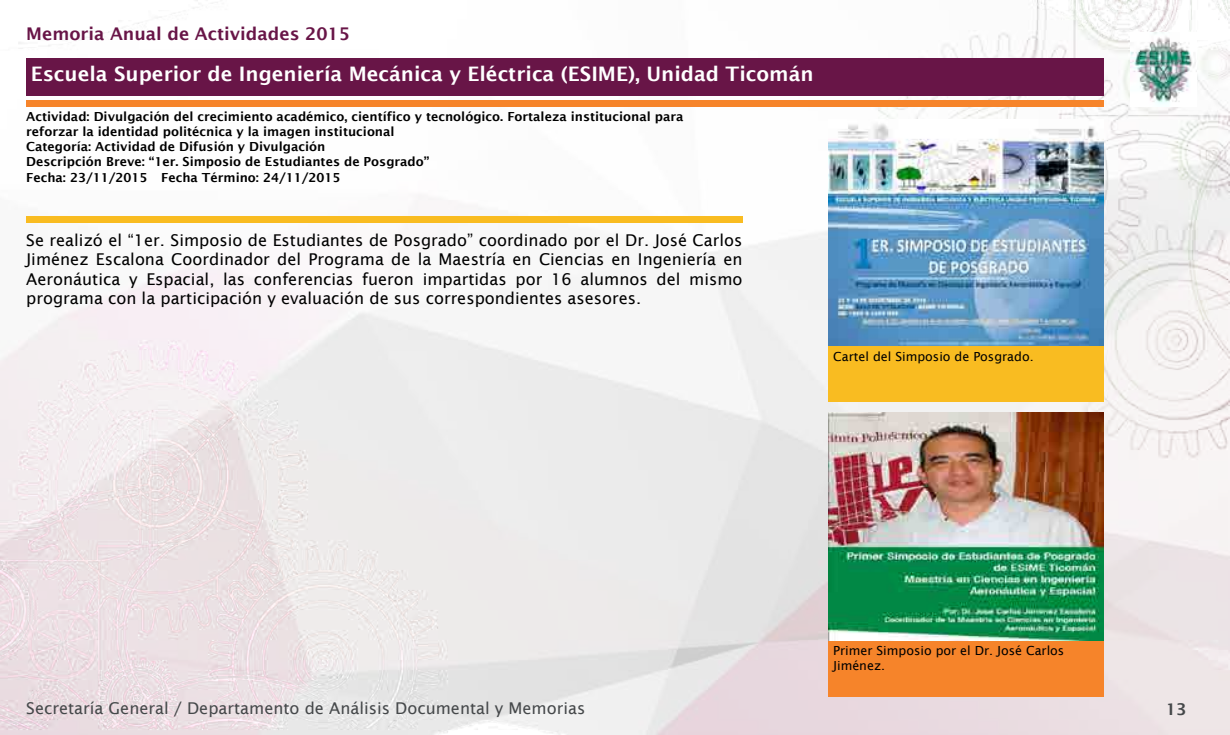
<style>
.page{position:relative;width:1230px;height:735px;background:#fff}
.page>*{position:absolute;margin:0;border:0;box-sizing:border-box;transform-origin:0 0}
.t1{font:600 20px "Lucida Sans";color:#fff}
.t2{font:600 17.5px "Lucida Sans";color:#681547}
.t3{font:16.25px/19.5px "Lucida Sans";color:#000;text-align:justify}
.t4{font:16.25px "Lucida Sans";color:#45484a}
.t5{font:600 16.25px "Lucida Sans";color:#45484a}
.t6{font:600 12.5px/15px "Lucida Sans";color:#000}
.t7{font:12.5px/15px "Lucida Sans";color:#000}
</style>
<div class="page">
<img style="left:0;top:0;width:1230px;height:735px">
<div style="left:26px;top:58px;width:1078px;height:38px;background:#681547"></div>
<div style="left:26px;top:216px;width:716px;height:7px;background:#f9bc21"></div>
<div style="left:26px;top:100px;width:1078px;height:6px;background:#f6842a"></div>
<div style="left:829px;top:345px;width:275px;height:57px;background:#f9bc21"></div>
<div style="left:829px;top:640px;width:275px;height:56px;background:#f6842a"></div>
<img style="left:829px;top:119px;width:274px;height:226px">
<img style="left:829px;top:412px;width:274px;height:228px">
<img style="left:1130px;top:32px;width:66px;height:74px">
<p class="t2" style="left:26px;top:24px;width:325px">Memoria Anual de Actividades 2015</p>
<p class="t1" style="left:31px;top:63px;width:784px">Escuela Superior de Ingeniería Mecánica y Eléctrica (ESIME), Unidad Ticomán</p>
<p class="t6" style="left:26px;top:109px;width:659px">Actividad: Divulgación del crecimiento académico, científico y tecnológico. Fortaleza institucional para reforzar la identidad politécnica y la imagen institucional<br>Categoría: Actividad de Difusión y Divulgación<br>Descripción Breve: “1er. Simposio de Estudiantes de Posgrado”</p>
<p class="t6" style="left:26px;top:170px;width:316px">Fecha: 23/11/2015 Fecha Término: 24/11/2015</p>
<p class="t3" style="left:26px;top:230px;width:718px">Se realizó el “1er. Simposio de Estudiantes de Posgrado” coordinado por el Dr. José Carlos Jiménez Escalona Coordinador del Programa de la Maestría en Ciencias en Ingeniería en Aeronáutica y Espacial, las conferencias fueron impartidas por 16 alumnos del mismo programa con la participación y evaluación de sus correspondientes asesores.</p>
<p class="t7" style="left:833px;top:349px;width:202px">Cartel del Simposio de Posgrado.</p>
<p class="t7" style="left:833px;top:643px;width:233px">Primer Simposio por el Dr. José Carlos<br>Jiménez.</p>
<p class="t4" style="left:26px;top:699px;width:561px">Secretaría General / Departamento de Análisis Documental y Memorias</p>
<p class="t5" style="left:1166px;top:700px;width:22px">13</p>
</div>
